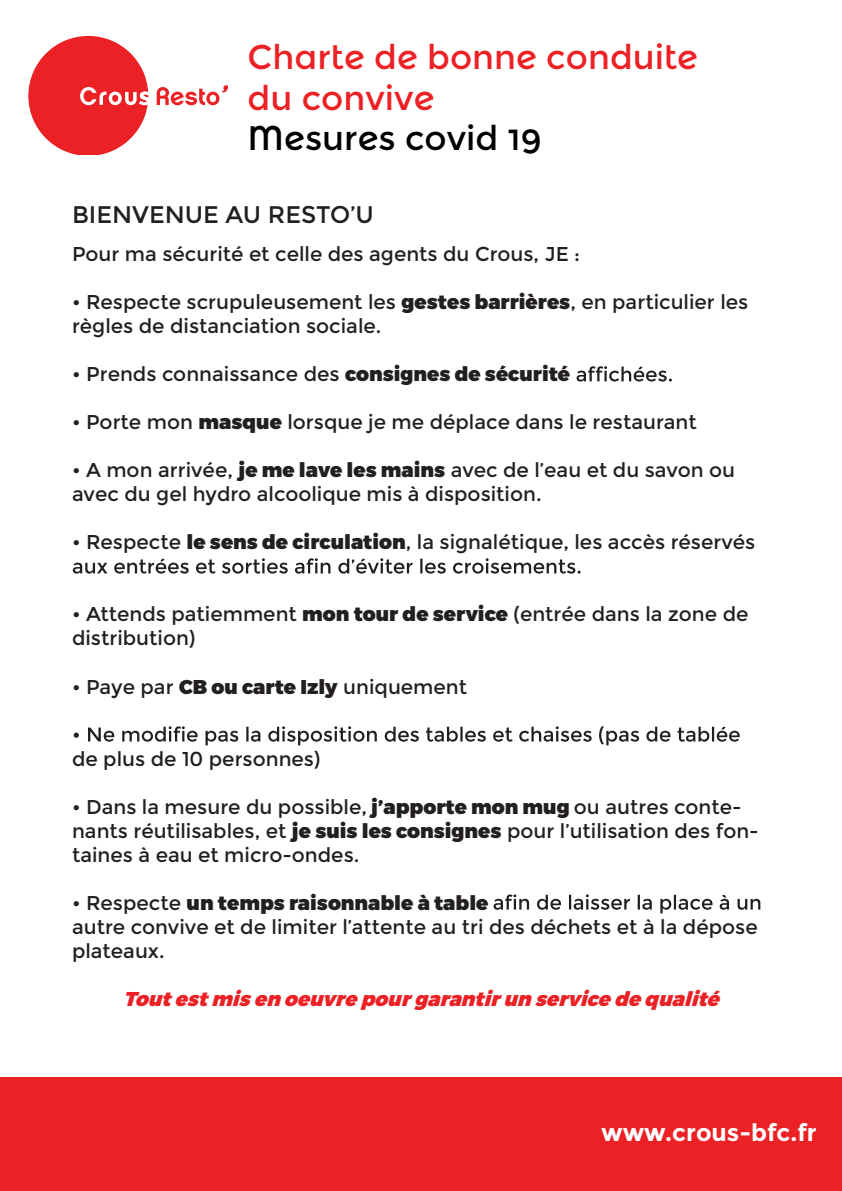
<style>
.page{position:relative;width:842px;height:1191px;background:#fff}
.page>*{position:absolute;margin:0;border:0;box-sizing:border-box;transform-origin:0 0}
.t1{font:34px/40.8px "Montserrat Alternates";color:#ec2125}
.t2{font:34px "Montserrat Alternates";color:#000001}
.t3{font:24px "Montserrat";color:#231f20}
.t4{font:700 24px "Montserrat";color:#fff}
.t5{font:20px/24px "Montserrat";color:#231f20}
.t6{font:italic 900 20px "Montserrat";color:#ec2125}
.s1{font-weight:900}
</style>
<div class="page">
<svg style="left:157px;top:85px;width:71px;height:20px"></svg>
<svg style="left:28px;top:36px;width:120px;height:119px"></svg>
<svg style="left:576px;top:366px;width:96px;height:15px"></svg>
<svg style="left:73px;top:558px;width:508px;height:15px"></svg>
<svg style="left:74px;top:726px;width:666px;height:19px"></svg>
<svg style="left:493px;top:894px;width:267px;height:19px"></svg>
<div style="left:0;top:1077px;width:842px;height:114px;background:#ec2125"></div>
<h1 class="t1" style="left:248px;top:37px;width:452px">Charte de bonne conduite du convive</h1>
<h1 class="t2" style="left:248px;top:119px;width:296px">Mesures covid 19</h1>
<p class="t3" style="left:72px;top:200px;width:304px">BIENVENUE AU RESTO’U</p>
<p class="t5" style="left:72px;top:242px;width:510px">Pour ma sécurité et celle des agents du Crous, JE :</p>
<p class="t5" style="left:72px;top:290px;width:678px">• Respecte scrupuleusement les <span class="s1">gestes barrières</span>, en particulier les règles de distanciation sociale.</p>
<p class="t5" style="left:72px;top:362px;width:500px">• Prends connaissance des <span class="s1">consignes de sécurité</span></p>
<p class="t5" style="left:72px;top:410px;width:626px">• Porte mon <span class="s1">masque</span> lorsque je me déplace dans le restaurant</p>
<p class="t5" style="left:72px;top:458px;width:665px">• A mon arrivée, <span class="s1">je me lave les mains</span> avec de l’eau et du savon ou avec du gel hydro alcoolique mis à disposition.</p>
<p class="t5" style="left:72px;top:530px;width:685px">• Respecte <span class="s1">le sens de circulation</span>, la signalétique, les accès réservés</p>
<p class="t5" style="left:72px;top:602px;width:678px">• Attends patiemment <span class="s1">mon tour de service</span> (entrée dans la zone de distribution)</p>
<p class="t5" style="left:72px;top:674px;width:397px">• Paye par <span class="s1">CB ou carte Izly</span> uniquement</p>
<p class="t5" style="left:72px;top:746px;width:250px">de plus de 10 personnes)</p>
<p class="t5" style="left:72px;top:794px;width:688px">• Dans la mesure du possible, <span class="s1">j’apporte mon mug</span> ou autres conte&shy;nants réutilisables, et <span class="s1">je suis les consignes</span> pour l’utilisation des fon&shy;taines à eau et micro-ondes.</p>
<p class="t5" style="left:72px;top:890px;width:687px">• Respecte <span class="s1">un temps raisonnable à table<br></span>autre convive et de limiter l’attente au tri des déchets et à la dépose plateaux.</p>
<p class="t6" style="left:123px;top:986px;width:604px">Toutestmisen oeuvrepourgarantirun servicedequalité</p>
<p class="t4" style="left:601px;top:1117px;width:217px">www.crous-bfc.fr</p>
</div>
